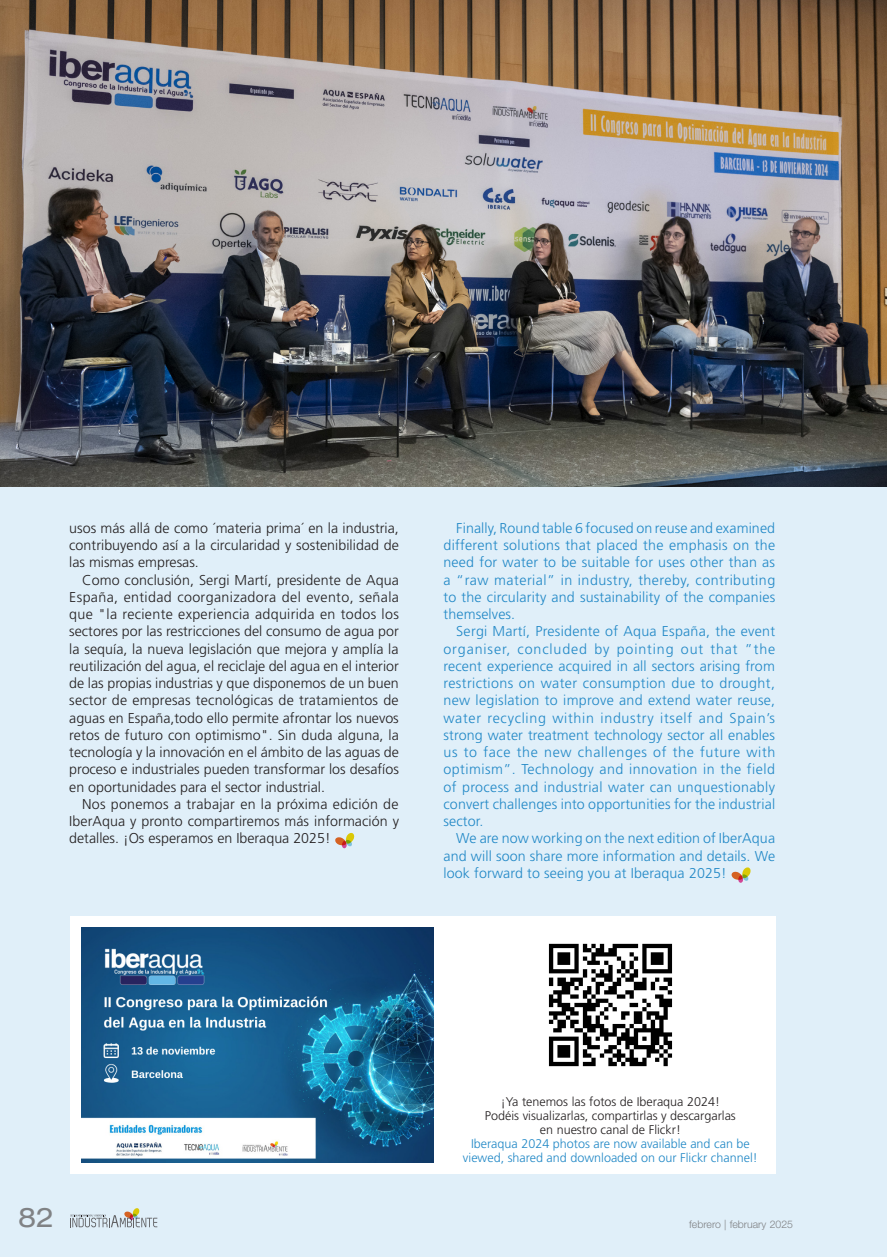
<style>
.page{position:relative;width:887px;height:1257px;background:#e0eff9}
.page>*{position:absolute;margin:0;border:0;box-sizing:border-box;transform-origin:0 0}
.t1{font:expanded 27px "Helvetica Neue LT Std";color:#808285}
.ENTRADILLA{font:300 14.25px/17.2px "Frutiger";letter-spacing:.01em;color:#2188c6;text-align:justify}
.ENTRADILLA-2{font:300 14.25px/17.2px "Frutiger";color:#231f20;text-align:justify}
.t2{font:300 12.6px "Frutiger";color:#231f20}
.t3{font:300 12.6px/14px "Frutiger";color:#2188c6;text-align:center}
.t4{font:300 10.5px "Helvetica Neue LT Std";color:#808285}
</style>
<div class="page">
<svg style="left:70px;top:1208px;width:87px;height:19px"></svg>
<div style="left:70px;top:916px;width:705px;height:258px;background:#fff"></div>
<svg style="left:731px;top:867px;width:20px;height:16px"></svg>
<img style="left:0;top:0;width:887px;height:487px">
<svg style="left:335px;top:833px;width:20px;height:15px"></svg>
<img style="left:548px;top:943px;width:125px;height:124px">
<img style="left:81px;top:927px;width:353px;height:235px">
<p class="ENTRADILLA-2" style="left:69px;top:519px;width:331px">usos más allá de como ´materia prima´ en la industria, contribuyendo así a la circularidad y sostenibilidad de las mismas empresas.</p>
<p class="ENTRADILLA-2" style="left:69px;top:571px;width:331px;text-indent:13px">Como conclusión, Sergi Martí, presidente de Aqua España, entidad coorganizadora del evento, señala que "la reciente experiencia adquirida en todos los sectores por las restricciones del consumo de agua por la sequía, la nueva legislación que mejora y amplía la reutilización del agua, el reciclaje del agua en el interior de las propias industrias y que disponemos de un buen sector de empresas tecnológicas de tratamientos de aguas en España,todo ello permite afrontar los nuevos retos de futuro con optimismo". Sin duda alguna, la tecnología y la innovación en el ámbito de las aguas de proceso e industriales pueden transformar los desafíos en oportunidades para el sector industrial.</p>
<p class="ENTRADILLA-2" style="left:69px;top:795px;width:331px;text-indent:13px">Nos ponemos a trabajar en la próxima edición de IberAqua y pronto compartiremos más información y detalles. ¡Os esperamos en Iberaqua 2025!</p>
<p class="ENTRADILLA" style="left:443px;top:519px;width:333px;text-indent:13px">Finally, Round table 6 focused on reuse and examined different solutions that placed the emphasis on the need for water to be suitable for uses other than as a “raw material” in industry, thereby, contributing to the circularity and sustainability of the companies themselves.</p>
<p class="ENTRADILLA" style="left:443px;top:623px;width:333px;text-indent:13px">Sergi Martí, Presidente of Aqua España, the event organiser, concluded by pointing out that ”the recent experience acquired in all sectors arising from restrictions on water consumption due to drought, new legislation to improve and extend water reuse, water recycling within industry itself and Spain’s strong water treatment technology sector all enables us to face the new challenges of the future with optimism”. Technology and innovation in the field of process and industrial water can unquestionably convert challenges into opportunities for the industrial sector.</p>
<p class="ENTRADILLA" style="left:443px;top:830px;width:333px;text-indent:13px">We are now working on the next edition of IberAqua and will soon share more information and details. We look forward to seeing you at Iberaqua 2025!</p>
<p class="t2" style="left:501px;top:1095px;width:221px">¡Ya tenemos las fotos de Iberaqua 2024!</p>
<p class="t2" style="left:485px;top:1109px;width:252px">Podéis visualizarlas, compartirlas y descargarlas</p>
<p class="t2" style="left:540px;top:1122px;width:142px">en nuestro canal de Flickr!</p>
<p class="t3" style="left:463px;top:1137px;width:296px">Iberaqua 2024 photos are now available and can be viewed, shared and downloaded on our Flickr channel!</p>
<h1 class="t1" style="left:18px;top:1201px;width:38px">82</h1>
<p class="t4" style="left:689px;top:1218px;width:105px">febrero | february 2025</p>
</div>
